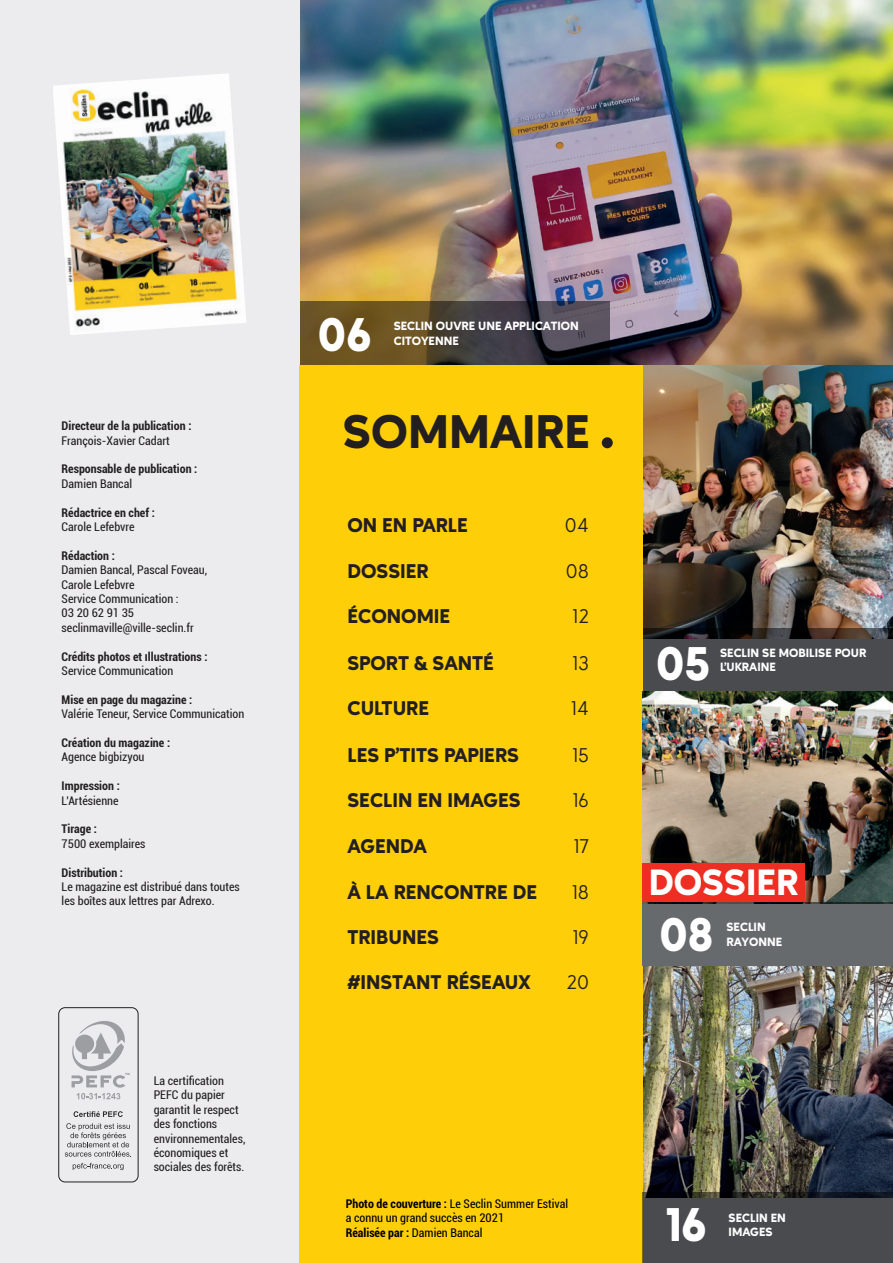
<style>
.page{position:relative;width:893px;height:1263px;background:#fff}
.page>*{position:absolute;margin:0;border:0;box-sizing:border-box;transform-origin:0 0}
.t1{font:800 47.4px "Ageo";color:#231f20}
.t2{font:800 47.4px "Ageo";color:#fff}
.t3{font:800 36.75px "Ageo";color:#fff}
.t4{font:800 19.95px "Ageo";color:#231f20}
.t5{font:19.95px "Ageo";color:#231f20}
.t6{font:condensed 12.3px/14.9px "Roboto";color:#231f20}
.t7{font:condensed 12px/14.4px "Roboto";color:#231f20}
.t8{font:700 condensed 12px "Roboto";color:#231f20}
.t9{font:800 12px/14.4px "Ageo";color:#fff}
.t10{font:condensed 12px "Roboto";color:#000}
.t11{font:700 condensed 12px "Roboto";color:#000}
.s1{font-weight:700}
.s2{font-weight:400}
</style>
<div class="page">
<img style="left:299px;top:0;width:594px;height:366px">
<img style="left:642px;top:366px;width:251px;height:262px">
<svg style="left:642px;top:628px;width:251px;height:64px;background:#444446"></svg>
<svg style="left:299px;top:301px;width:310px;height:64px;background:#524634"></svg>
<img style="left:642px;top:966px;width:251px;height:226px">
<div style="left:0;top:0;width:299px;height:1263px;background:#ececee"></div>
<div style="left:299px;top:366px;width:343px;height:897px;background:#fece08"></div>
<img style="left:642px;top:692px;width:251px;height:210px">
<div style="left:602px;top:437px;width:11px;height:11px;background:#231f20;border-radius:50%"></div>
<div style="left:58px;top:1007px;width:80px;height:175px;border:1px solid #231f20;border-radius:6px"></div>
<svg style="left:71px;top:1021px;width:59px;height:78px"></svg>
<svg style="left:74px;top:1111px;width:49px;height:6px"></svg>
<svg style="left:65px;top:1123px;width:66px;height:34px"></svg>
<svg style="left:73px;top:1163px;width:51px;height:7px"></svg>
<img style="left:53px;top:73px;width:193px;height:262px">
<div style="left:642px;top:863px;width:163px;height:38px;background:#ee2e22"></div>
<div style="left:642px;top:902px;width:251px;height:64px;background:#676a6d"></div>
<svg style="left:642px;top:1192px;width:251px;height:71px;background:#45474a"></svg>
<p class="t8" style="left:62px;top:417px;width:131px">Directeur de la publication :</p>
<p class="t7" style="left:62px;top:433px;width:110px">François-Xavier Cadart</p>
<p class="t8" style="left:62px;top:461px;width:137px">Responsable de publication :</p>
<p class="t7" style="left:62px;top:476px;width:72px">Damien Bancal</p>
<p class="t8" style="left:62px;top:504px;width:95px">Rédactrice en chef :</p>
<p class="t7" style="left:62px;top:519px;width:74px">Carole Lefebvre</p>
<p class="t8" style="left:62px;top:547px;width:55px">Rédaction :</p>
<p class="t7" style="left:62px;top:562px;width:147px">Damien Bancal, Pascal Foveau,</p>
<p class="t7" style="left:62px;top:577px;width:74px">Carole Lefebvre</p>
<p class="t7" style="left:62px;top:591px;width:119px">Service Communication :</p>
<p class="t7" style="left:62px;top:605px;width:74px">03 20 62 91 35</p>
<p class="t7" style="left:62px;top:620px;width:134px">seclinmaville@ville-seclin.fr</p>
<p class="t8" style="left:62px;top:648px;width:147px">Crédits photos et Illustrations :</p>
<p class="t7" style="left:62px;top:663px;width:113px">Service Communication</p>
<p class="t8" style="left:62px;top:691px;width:132px">Mise en page du magazine :</p>
<p class="t7" style="left:62px;top:706px;width:184px">Valérie Teneur, Service Communication</p>
<p class="t8" style="left:62px;top:734px;width:110px">Création du magazine :</p>
<p class="t7" style="left:62px;top:749px;width:84px">Agence bigbizyou</p>
<p class="t8" style="left:62px;top:777px;width:60px">Impression :</p>
<p class="t7" style="left:62px;top:793px;width:58px">L'Artésienne</p>
<p class="t8" style="left:62px;top:821px;width:37px">Tirage :</p>
<p class="t7" style="left:62px;top:836px;width:85px">7500 exemplaires</p>
<p class="t8" style="left:62px;top:864px;width:63px">Distribution :</p>
<p class="t7" style="left:62px;top:879px;width:180px">Le magazine est distribué dans toutes</p>
<p class="t7" style="left:62px;top:893px;width:154px">les boîtes aux lettres par Adrexo.</p>
<p class="t6" style="left:156px;top:1070px;width:96px">La certification<br>PEFC du papier garantit le respect des fonctions environnementales, économiques et sociales des forêts.</p>
<p class="t7" style="left:154px;top:1073px;width:93px">La certification<br>PEFC du papier garantit le respect des fonctions environnementales, économiques et sociales des forêts.</p>
<p class="t2" style="left:318px;top:307px;width:56px">06</p>
<p class="t9" style="left:394px;top:319px;width:187px">SECLIN OUVRE UNE APPLICATION<br>CITOYENNE</p>
<p class="t1" style="left:343px;top:404px;width:248px">SOMMAIRE</p>
<p class="t4" style="left:347px;top:513px;width:122px">ON EN PARLE</p>
<p class="t5" style="left:565px;top:513px;width:26px">04</p>
<p class="t4" style="left:347px;top:559px;width:83px">DOSSIER</p>
<p class="t5" style="left:566px;top:559px;width:25px">08</p>
<p class="t4" style="left:347px;top:605px;width:104px">ÉCONOMIE</p>
<p class="t5" style="left:572px;top:605px;width:19px">12</p>
<p class="t4" style="left:347px;top:651px;width:148px">SPORT &amp; SANTÉ</p>
<p class="t5" style="left:572px;top:651px;width:19px">13</p>
<p class="t4" style="left:347px;top:697px;width:83px">CULTURE</p>
<p class="t5" style="left:571px;top:696px;width:20px">14</p>
<p class="t4" style="left:347px;top:743px;width:173px">LES P’TITS PAPIERS</p>
<p class="t5" style="left:572px;top:743px;width:19px">15</p>
<p class="t4" style="left:347px;top:788px;width:175px">SECLIN EN IMAGES</p>
<p class="t5" style="left:572px;top:788px;width:18px">16</p>
<p class="t4" style="left:347px;top:834px;width:81px">AGENDA</p>
<p class="t5" style="left:573px;top:834px;width:17px">17</p>
<p class="t4" style="left:347px;top:880px;width:191px">À LA RENCONTRE DE</p>
<p class="t5" style="left:572px;top:880px;width:19px">18</p>
<p class="t4" style="left:347px;top:925px;width:93px">TRIBUNES</p>
<p class="t5" style="left:572px;top:925px;width:18px">19</p>
<p class="t4" style="left:347px;top:971px;width:185px">#INSTANT RÉSEAUX</p>
<p class="t5" style="left:566px;top:971px;width:24px">20</p>
<p class="t2" style="left:656px;top:636px;width:56px">05</p>
<p class="t9" style="left:720px;top:646px;width:148px">SECLIN SE MOBILISE POUR<br>L’UKRAINE</p>
<p class="t3" style="left:649px;top:861px;width:151px">DOSSIER</p>
<p class="t2" style="left:659px;top:907px;width:55px">08</p>
<p class="t9" style="left:726px;top:920px;width:41px">SECLIN</p>
<p class="t9" style="left:726px;top:934px;width:57px">RAYONNE</p>
<p class="t10" style="left:346px;top:1195px;width:224px"><span class="s1">Photo de couverture :</span> Le Seclin Summer Estival</p>
<p class="t10" style="left:346px;top:1210px;width:160px">a connu un grand succès en 2021</p>
<p class="t11" style="left:346px;top:1224px;width:138px">Réalisée par : <span class="s2">Damien Bancal</span></p>
<p class="t2" style="left:665px;top:1196px;width:44px">16</p>
<p class="t9" style="left:729px;top:1210px;width:59px">SECLIN EN<br>IMAGES</p>
</div>
